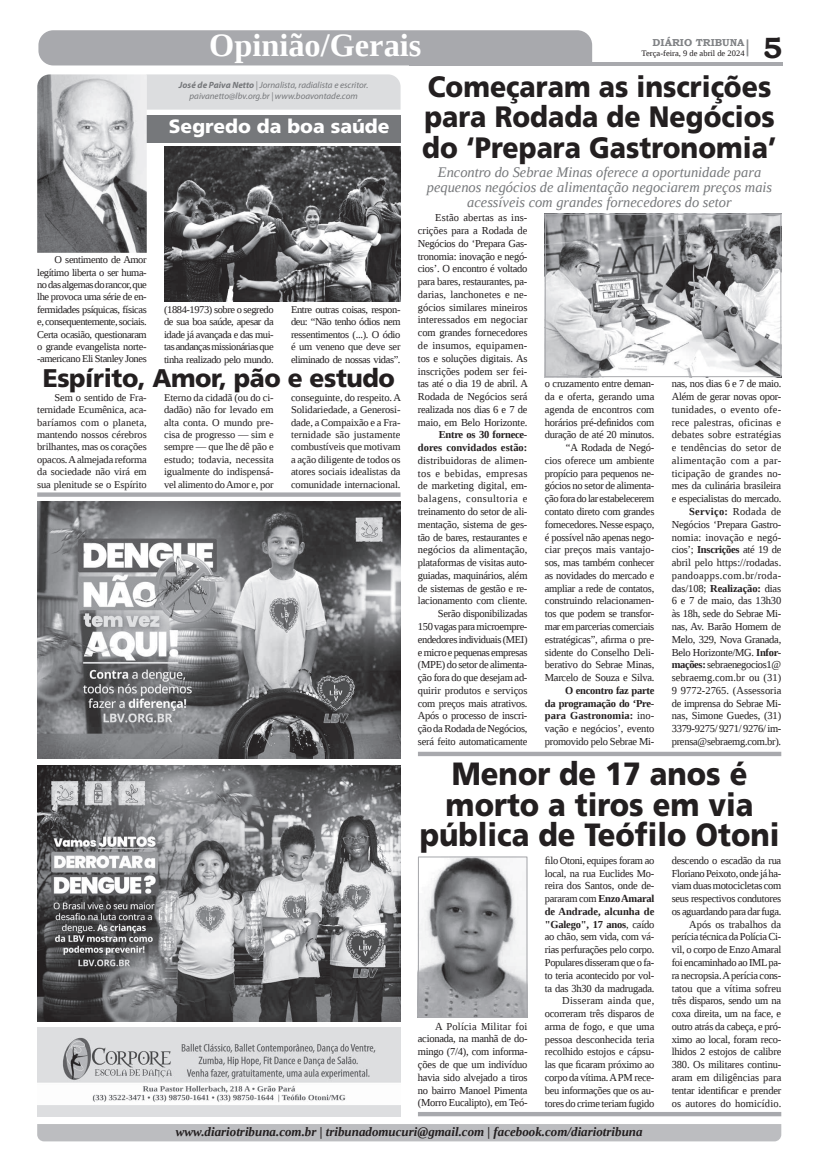
<style>
.page{position:relative;width:821px;height:1166px;background:#fff}
.page>*{position:absolute;margin:0;border:0;box-sizing:border-box;transform-origin:0 0}
.t1{font:700 32.38px "Liberation Serif";color:#fff}
.t2{font:900 32.11px/30.6px "Frutiger LT Std";color:#231f20;text-align:center;scale:.9 1}
.t3{font:900 29.49px/30.6px "Frutiger LT Std";color:#231f20;scale:.9 1}
.t4{font:700 29.31px "Bookman Old Style";color:#231f20}
.t5{font:900 25.55px "Frutiger LT Std";letter-spacing:-.015em;color:#231f20;scale:.96 1}
.t6{font:900 19.25px "Frutiger LT Std";color:#fff}
.t7{font:italic 14.61px/15px "Liberation Serif";color:#76787b;text-align:center}
.t8{font:italic 700 12.95px "Liberation Serif";color:#231f20}
.t9{font:10.67px/12.8px "Liberation Serif";letter-spacing:-.025em;color:#231f20;text-align:right}
.t10{font:700 10.67px/12.8px "Liberation Serif";letter-spacing:-.025em;color:#231f20;text-align:justify}
.t11{font:700 10.67px/12.8px "Liberation Serif";letter-spacing:.005em;color:#231f20;text-align:right}
.t12{font:10.33px/12.4px "Liberation Serif";letter-spacing:-.025em;color:#231f20;text-align:justify}
.t13{font:700 10.06px "Bookman Old Style";color:#808285}
.t14{font:italic 9.01px/10.8px "Myriad Pro";color:#76787b;text-align:center}
.t15{font:8.4px "Liberation Serif";color:#231f20}
.s1{font-weight:700}
.s2{font-weight:400}
</style>
<div class="page">
<hr style="left:409px;top:62px;width:374px;height:3px;background:#a8a9ad">
<div style="left:38px;top:30px;width:554px;height:35px;background:#a8a9ad"></div>
<svg style="left:747px;top:39px;width:1px;height:17px"></svg>
<div style="left:37px;top:1124px;width:744px;height:17px;background:#bcbdc0"></div>
<div style="left:146px;top:115px;width:255px;height:27px;background:#76787b"></div>
<div style="left:147px;top:74px;width:254px;height:36px;background:#dcdddf"></div>
<img style="left:37px;top:74px;width:110px;height:179px">
<img style="left:37px;top:1027px;width:364px;height:89px">
<img style="left:37px;top:765px;width:364px;height:257px">
<img style="left:37px;top:502px;width:364px;height:257px">
<img style="left:164px;top:146px;width:237px;height:156px">
<img style="left:420px;top:858px;width:105px;height:158px">
<div style="left:418px;top:856px;width:109px;height:162px;border:1px solid #a8a9ad"></div>
<img style="left:547px;top:216px;width:232px;height:159px">
<div style="left:545px;top:214px;width:236px;height:163px;border:1px solid #a8a9ad"></div>
<div style="left:37px;top:492px;width:364px;height:5px;background:#a8a9ad"></div>
<hr style="left:418px;top:752px;width:363px;height:4px;background:#a8a9ad">
<hr style="left:418px;top:1112px;width:363px;height:4px;background:#a8a9ad">
<h1 class="t1" style="left:209px;top:24px;width:214px">Opinião/Gerais</h1>
<p class="t13" style="left:653px;top:35px;width:93px">DIÁRIO TRIBUNA</p>
<p class="t15" style="left:642px;top:48px;width:105px">Terça-feira, 9 de abril de 2024</p>
<h3 class="t4" style="left:763px;top:27px;width:21px">5</h3>
<p class="t14" style="left:179px;top:80px;width:191px"><span class="s1">José de Paiva Netto</span> | Jornalista, radialista e escritor. paivanetto@lbv.org.br | www.boavontade.com</p>
<h3 class="t6" style="left:169px;top:115px;width:222px">Segredo da boa saúde</h3>
<p class="t12" style="left:37px;top:253px;width:111px;text-indent:17px">O sentimento de Amor legítimo liberta o ser huma&shy;no das algemas do rancor, que lhe provoca uma série de en&shy;fermidades psíquicas, físicas e, consequentemente, sociais.<br>Certa ocasião, questionaram o grande evangelista norte--americano Eli Stanley Jones</p>
<p class="t12" style="left:164px;top:303px;width:111px">(1884-1973) sobre o segredo de sua boa saúde, apesar da idade já avançada e das mui&shy;tas andanças missionárias que tinha realizado pelo mundo.</p>
<p class="t12" style="left:291px;top:303px;width:111px">Entre outras coisas, respon&shy;deu: “Não tenho ódios nem ressentimentos (...). O ódio é um veneno que deve ser eliminado de nossas vidas”.</p>
<h3 class="t5" style="left:43px;top:362px;width:368px">Espírito, Amor, pão e estudo</h3>
<p class="t12" style="left:37px;top:391px;width:111px;text-indent:17px">Sem o sentido de Fra&shy;ternidade Ecumênica, aca&shy;baríamos com o planeta, mantendo nossos cérebros brilhantes, mas os corações opacos. A almejada reforma da sociedade não virá em sua plenitude se o Espírito</p>
<p class="t12" style="left:164px;top:391px;width:111px">Eterno da cidadã (ou do ci&shy;dadão) não for levado em alta conta. O mundo pre&shy;cisa de progresso — sim e sempre — que lhe dê pão e estudo; todavia, necessita igualmente do indispensá&shy;vel alimento do Amor e, por</p>
<p class="t12" style="left:291px;top:391px;width:112px">conseguinte, do respeito. A Solidariedade, a Generosi&shy;dade, a Compaixão e a Fra&shy;ternidade são justamente combustíveis que motivam a ação diligente de todos os atores sociais idealistas da comunidade internacional.</p>
<h3 class="t3" style="left:422px;top:71px;width:395px">Começaram as inscrições para Rodada de Negócios do ‘Prepara Gastronomia’</h3>
<h3 class="t7" style="left:427px;top:164px;width:347px">Encontro do Sebrae Minas oferece a oportunidade para pequenos negócios de alimentação negociarem preços mais acessíveis com grandes fornecedores do setor</h3>
<p class="t9" style="left:418px;top:211px;width:112px;text-align:justify;text-indent:17px">Estão abertas as ins&shy;crições para a Rodada de Negócios do ‘Prepara Gas&shy;tronomia: inovação e negó&shy;cios’. O encontro é voltado para bares, restaurantes, pa&shy;darias, lanchonetes e ne&shy;gócios similares mineiros interessados em negociar com grandes fornecedores de insumos, equipamen&shy;tos e soluções digitais. As inscrições podem ser fei&shy;tas até o dia 19 de abril. A Rodada de Negócios será realizada nos dias 6 e 7 de maio, em Belo Horizonte.</p>
<p class="t11" style="left:418px;top:428px;width:111px">Entre os 30 fornece&shy;dores convidados estão:</p>
<p class="t9" style="left:418px;top:454px;width:111px">distribuidoras de alimen&shy;tos e bebidas, empresas de marketing digital, em&shy;balagens, consultoria e treinamento do setor de ali&shy;mentação, sistema de ges&shy;tão de bares, restaurantes e negócios da alimentação, plataformas de visitas auto&shy;guiadas, maquinários, além de sistemas de gestão e re&shy;lacionamento com cliente.<br>Serão disponibilizadas<br>150 vagas para microempre&shy;endedores individuais (MEI) e micro e pequenas empresas (MPE) do setor de alimenta&shy;ção fora do que desejam ad&shy;quirir produtos e serviços com preços mais atrativos.<br>Após o processo de inscri&shy;ção da Rodada de Negócios, será feito automaticamente</p>
<p class="t9" style="left:545px;top:377px;width:111px">o cruzamento entre deman&shy;da e oferta, gerando uma agenda de encontros com horários pré-definidos com duração de até 20 minutos. “A Rodada de Negó-<br>cios oferece um ambiente propício para pequenos ne&shy;gócios no setor de alimenta&shy;ção fora do lar estabelecerem contato direto com grandes fornecedores. Nesse espaço, é possível não apenas nego&shy;ciar preços mais vantajo&shy;sos, mas também conhecer as novidades do mercado e ampliar a rede de contatos, construindo relacionamen&shy;tos que podem se transfor&shy;mar em parcerias comerciais estratégicas”, afirma o pre&shy;sidente do Conselho Deli&shy;berativo do Sebrae Minas,<br>Marcelo de Souza e Silva.</p>
<p class="t10" style="left:545px;top:684px;width:111px;text-indent:20px">O encontro faz parte da programação do ‘Pre&shy;para Gastronomia: <span class="s2">ino&shy;vação e negócios’, evento promovido pelo Sebrae Mi-</span></p>
<p class="t9" style="left:672px;top:377px;width:111px">nas, nos dias 6 e 7 de maio.<br>Além de gerar novas opor&shy;tunidades, o evento ofe&shy;rece palestras, oficinas e debates sobre estratégias e tendências do setor de alimentação com a par&shy;ticipação de grandes no&shy;mes da culinária brasileira e especialistas do mercado.<br><span class="s1">Serviço:</span> Rodada de<br>Negócios ‘Prepara Gastro&shy;nomia: inovação e negó&shy;cios’; <span class="s1">Inscrições</span> até 19 de abril pelo https://rodadas. pandoapps.com.br/roda&shy;das/108; <span class="s1">Realização:</span> dias<br>6 e 7 de maio, das 13h30 às 18h, sede do Sebrae Mi&shy;nas, Av. Barão Homem de<br>Melo, 329, Nova Granada,<br>Belo Horizonte/MG. <span class="s1">Infor&shy;mações:</span> sebraenegocios1@ sebraemg.com.br ou (31)<br>9 9772-2765. (Assessoria de imprensa do Sebrae Mi&shy;nas, Simone Guedes, (31)<br>3379-9275/ 9271/ 9276/ im&shy;prensa@sebraemg.com.br).</p>
<h2 class="t2" style="left:420px;top:758px;width:401px">Menor de 17 anos é morto a tiros em via pública de Teófilo Otoni</h2>
<p class="t9" style="left:418px;top:1019px;width:111px;text-align:justify;text-indent:17px">A Polícia Militar foi acionada, na manhã de do&shy;mingo (7/4), com informa&shy;ções de que um indivíduo havia sido alvejado a tiros no bairro Manoel Pimenta (Morro Eucalipto), em Teó-</p>
<p class="t9" style="left:545px;top:854px;width:111px">filo Otoni, equipes foram ao local, na rua Euclides Mo&shy;reira dos Santos, onde de&shy;pararam com <span class="s1">Enzo Amaral de Andrade, alcunha de "Galego", 17 anos</span>, caído ao chão, sem vida, com vá&shy;rias perfurações pelo corpo.<br>Populares disseram que o fa&shy;to teria acontecido por vol&shy;ta das 3h30 da madrugada.<br>Disseram ainda que, ocorreram três disparos de arma de fogo, e que uma pessoa desconhecida teria recolhido estojos e cápsu&shy;las que ficaram próximo ao corpo da vítima. A PM rece&shy;beu informações que os au&shy;tores do crime teriam fugido</p>
<p class="t9" style="left:672px;top:854px;width:111px">descendo o escadão da rua<br>Floriano Peixoto, onde já ha&shy;viam duas motocicletas com seus respectivos condutores os aguardando para dar fuga.<br>Após os trabalhos da perícia técnica da Polícia Ci&shy;vil, o corpo de Enzo Amaral foi encaminhado ao IML pa&shy;ra necropsia. A perícia cons&shy;tatou que a vítima sofreu três disparos, sendo um na coxa direita, um na face, e outro atrás da cabeça, e pró&shy;ximo ao local, foram reco&shy;lhidos 2 estojos de calibre<br>380. Os militares continu&shy;aram em diligências para tentar identificar e prender os autores do homicídio.</p>
<p class="t8" style="left:176px;top:1123px;width:468px">www.diariotribuna.com.br | tribunadomucuri@gmail.com | facebook.com/diariotribuna</p>
</div>
